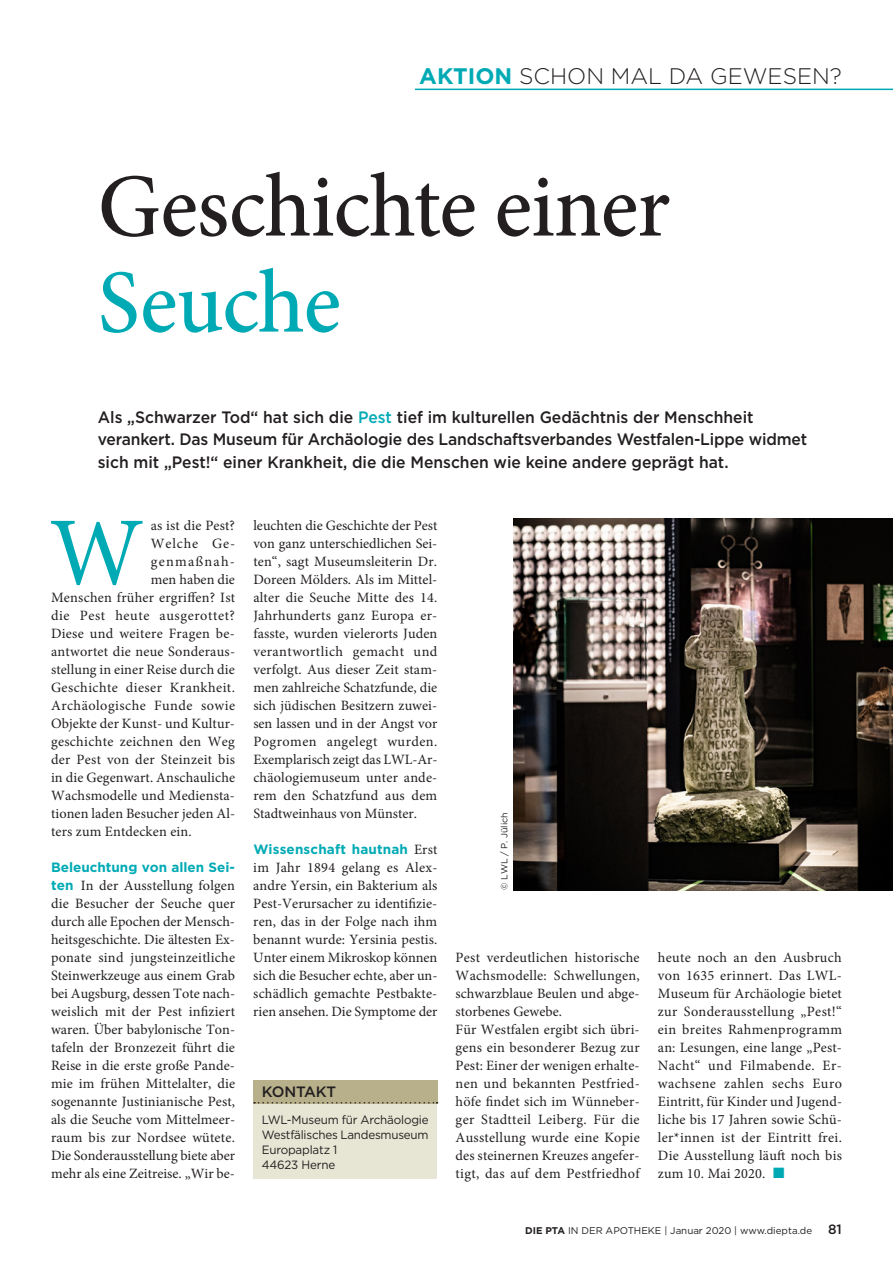
<style>
.page{position:relative;width:893px;height:1263px;background:#fff}
.page>*{position:absolute;margin:0;border:0;box-sizing:border-box;transform-origin:0 0}
.t1{font:97.35px "Minion Pro";color:#00aab5}
.t2{font:500 90px "Minion Pro";letter-spacing:-.01em;color:#231f20}
.t3{font:500 90px "Minion Pro";letter-spacing:-.01em;color:#00aab5}
.t4{font:300 22.5px "Gotham";color:#231f20}
.t5{font:500 16.5px/22.5px "Gotham";color:#231f20;scale:.95 1}
.t6{font:500 15px "Gotham";letter-spacing:-.015em;color:#231f20}
.t7{font:14.25px/18px "Minion Pro";letter-spacing:.015em;color:#231f20;text-align:justify}
.t8{font:14.25px "Minion Pro";letter-spacing:.04em;color:#231f20}
.t9{font:14.25px "Minion Pro";letter-spacing:.035em;color:#231f20}
.t10{font:14.25px "Minion Pro";letter-spacing:.09em;color:#231f20}
.t11{font:14.25px "Minion Pro";letter-spacing:.06em;color:#231f20}
.t12{font:700 13.5px "Gotham";color:#00aab5}
.t13{font:12px/15px "Gotham";letter-spacing:-.015em;color:#231f20}
.t14{font:9.75px "Gotham";color:#231f20}
.t15{font:9px "Gotham";color:#231f20}
.s1{font-weight:700;color:#00aab5}
.s2{color:#00aab5}
.s3{font-family:"Gotham";font-weight:700;font-size:13.5px;color:#00aab5}
.s4{font-family:"Minion Pro";font-weight:400;font-size:14.25px;color:#231f20}
.s5{font-weight:700}
.s6{font-weight:500;font-size:13.5px}
</style>
<div class="page">
<hr style="left:415px;top:89px;width:478px;height:1px;background:#00aab5">
<div style="left:253px;top:1095px;width:184px;height:83px;background:#e7e5d4"></div>
<div style="left:253px;top:1080px;width:184px;height:23px;background:#b7b08b"></div>
<svg style="left:254px;top:1102px;width:184px;height:1px"></svg>
<img style="left:513px;top:518px;width:380px;height:372px">
<h3 class="t4" style="left:419px;top:62px;width:424px"><span class="s1">AKTION</span> SCHON MAL DA GEWESEN?</h3>
<h2 class="t2" style="left:98px;top:146px;width:574px">Geschichte einer</h2>
<h2 class="t3" style="left:98px;top:242px;width:245px">Seuche</h2>
<p class="t5" style="left:98px;top:405px;width:748px">Als „Schwarzer Tod“ hat sich die <span class="s2">Pest</span> tief im kulturellen Gedächtnis der Menschheit verankert. Das Museum für Archäologie des Landschaftsverbandes Westfalen-Lippe widmet sich mit „Pest!“ einer Krankheit, die die Menschen wie keine andere geprägt hat.</p>
<h1 class="t1" style="left:49px;top:488px;width:96px">W</h1>
<p class="t7" style="left:151px;top:517px;width:86px">as ist die Pest?</p>
<p class="t11" style="left:151px;top:534px;width:86px">Welche Ge-</p>
<p class="t10" style="left:151px;top:552px;width:86px">genmaßnah-</p>
<p class="t7" style="left:151px;top:571px;width:86px">men haben die</p>
<p class="t7" style="left:51px;top:589px;width:186px">Menschen früher ergriffen? Ist</p>
<p class="t8" style="left:51px;top:606px;width:185px">die Pest heute ausgerottet?</p>
<p class="t7" style="left:51px;top:625px;width:185px">Diese und weitere Fragen be-</p>
<p class="t7" style="left:51px;top:643px;width:186px">antwortet die neue Sonderaus-</p>
<p class="t7" style="left:51px;top:661px;width:185px">stellung in einer Reise durch die</p>
<p class="t7" style="left:51px;top:679px;width:185px">Geschichte dieser Krankheit.</p>
<p class="t9" style="left:51px;top:696px;width:186px">Archäologische Funde sowie</p>
<p class="t7" style="left:51px;top:715px;width:186px">Objekte der Kunst- und Kultur-</p>
<p class="t7" style="left:51px;top:733px;width:185px">geschichte zeichnen den Weg</p>
<p class="t7" style="left:51px;top:751px;width:186px">der Pest von der Steinzeit bis</p>
<p class="t7" style="left:51px;top:769px;width:186px">in die Gegenwart. Anschauliche</p>
<p class="t7" style="left:51px;top:787px;width:185px">Wachsmodelle und Mediensta-</p>
<p class="t7" style="left:51px;top:805px;width:186px">tionen laden Besucher jeden Al-</p>
<p class="t7" style="left:51px;top:823px;width:142px">ters zum Entdecken ein.</p>
<p class="t12" style="left:51px;top:858px;width:186px">Beleuchtung von allen Sei-</p>
<p class="t7" style="left:51px;top:877px;width:186px"><span class="s3">ten</span> In der Ausstellung folgen die Besucher der Seuche quer durch alle Epochen der Mensch&shy;heitsgeschichte. Die ältesten Ex&shy;ponate sind jungsteinzeitliche Steinwerkzeuge aus einem Grab bei Augsburg, dessen Tote nach&shy;weislich mit der Pest infiziert waren. Über babylonische Ton&shy;tafeln der Bronzezeit führt die Reise in die erste große Pande&shy;mie im frühen Mittelalter, die sogenannte Justinianische Pest, als die Seuche vom Mittelmeer&shy;raum bis zur Nordsee wütete.<br>Die Sonderausstellung biete aber mehr als eine Zeitreise. „Wir be-</p>
<p class="t7" style="left:253px;top:517px;width:186px">leuchten die Geschichte der Pest von ganz unterschiedlichen Sei&shy;ten“, sagt Museumsleiterin Dr.<br>Doreen Mölders. Als im Mittel&shy;alter die Seuche Mitte des 14.<br>Jahrhunderts ganz Europa er&shy;fasste, wurden vielerorts Juden verantwortlich gemacht und verfolgt. Aus dieser Zeit stam&shy;men zahlreiche Schatzfunde, die sich jüdischen Besitzern zuwei&shy;sen lassen und in der Angst vor Pogromen angelegt wurden.<br>Exemplarisch zeigt das LWL-Ar&shy;chäologiemuseum unter ande&shy;rem den Schatzfund aus dem Stadtweinhaus von Münster.</p>
<p class="t12" style="left:253px;top:840px;width:186px">Wissenschaft hautnah <span class="s4">Erst</span></p>
<p class="t7" style="left:253px;top:859px;width:186px">im Jahr 1894 gelang es Alex&shy;andre Yersin, ein Bakterium als Pest-Verursacher zu identifizie&shy;ren, das in der Folge nach ihm benannt wurde: Yersinia pestis.<br>Unter einem Mikroskop können sich die Besucher echte, aber un&shy;schädlich gemachte Pestbakte&shy;rien ansehen. Die Symptome der</p>
<p class="t6" style="left:262px;top:1081px;width:76px">KONTAKT</p>
<p class="t13" style="left:262px;top:1112px;width:168px">LWL-Museum für Archäologie<br>Westfälisches Landesmuseum<br>Europaplatz 1<br>44623 Herne</p>
<p class="t15" style="left:498px;top:890px;width:80px;rotate:-90deg">© LWL / P. Jülich</p>
<p class="t7" style="left:456px;top:949px;width:186px;text-align:left">Pest verdeutlichen historische<br>Wachsmodelle: Schwellungen, schwarzblaue Beulen und abge&shy;storbenes Gewebe.<br>Für Westfalen ergibt sich übri&shy;gens ein besonderer Bezug zur<br>Pest: Einer der wenigen erhalte&shy;nen und bekannten Pestfried&shy;höfe findet sich im Wünneber&shy;ger Stadtteil Leiberg. Für die<br>Ausstellung wurde eine Kopie des steinernen Kreuzes angefer&shy;tigt, das auf dem Pestfriedhof</p>
<p class="t7" style="left:658px;top:949px;width:186px">heute noch an den Ausbruch von 1635 erinnert. Das LWL-Museum für Archäologie bietet zur Sonderausstellung „Pest!“ ein breites Rahmenprogramm an: Lesungen, eine lange „Pest-Nacht“ und Filmabende. Er&shy;wachsene zahlen sechs Euro Eintritt, für Kinder und Jugend&shy;liche bis 17 Jahren sowie Schü&shy;ler*innen ist der Eintritt frei.<br>Die Ausstellung läuft noch bis zum 10. Mai 2020. <span class="s2">■</span></p>
<p class="t14" style="left:525px;top:1224px;width:318px"><span class="s5">DIE PTA</span> IN DER APOTHEKE | Januar 2020 | www.diepta.de <span class="s6">81</span></p>
</div>
